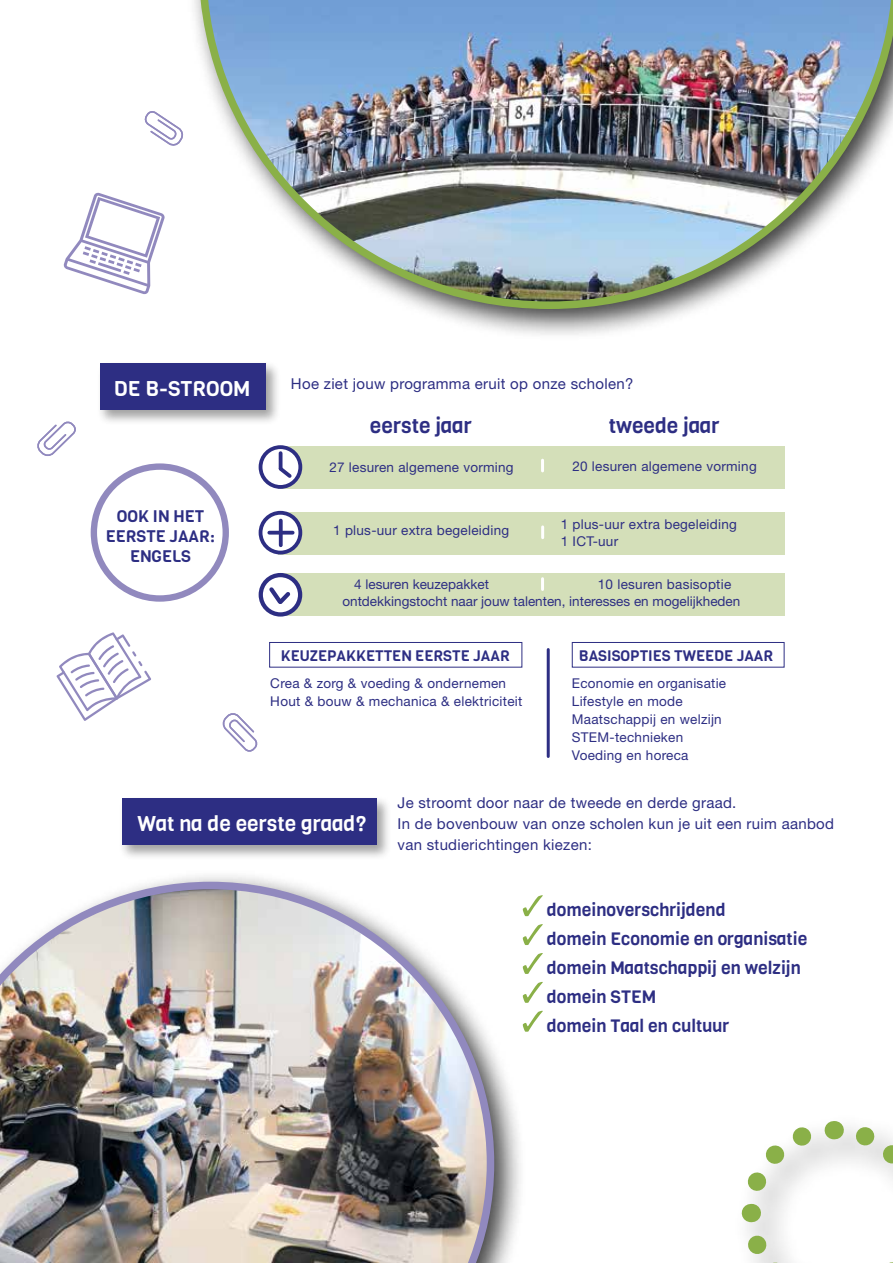
<style>
.page{position:relative;width:893px;height:1263px;background:#fff}
.page>*{position:absolute;margin:0;border:0;box-sizing:border-box;transform-origin:0 0}
.t1{font:21px "Viga";color:#fff}
.t2{font:21px "Viga";color:#2d2e83}
.t3{font:17.7px/29px "Viga";color:#2d2e83}
.t4{font:16.5px/19.8px "Viga";color:#2d2e83;text-align:center}
.t5{font:15px/21px "Helvetica Neue";letter-spacing:.02em;color:#2d2e83}
.t6{font:15px "Viga";color:#2d2e83}
.t7{font:13.5px/18px "Helvetica Neue";letter-spacing:.02em;color:#2d2e83}
.t8{font:13.5px/17.2px "Helvetica Neue";color:#2d2e83}
</style>
<div class="page">
<svg style="left:56px;top:632px;width:95px;height:89px"></svg>
<svg style="left:37px;top:421px;width:39px;height:35px"></svg>
<svg style="left:222px;top:713px;width:36px;height:39px"></svg>
<svg style="left:144px;top:111px;width:39px;height:35px"></svg>
<svg style="left:63px;top:192px;width:102px;height:103px"></svg>
<div style="left:97px;top:360px;width:184px;height:65px;background:#000;opacity:.37"></div>
<div style="left:100px;top:363px;width:166px;height:47px;background:#2d2e83"></div>
<div style="left:119px;top:795px;width:273px;height:65px;background:#000;opacity:.37"></div>
<div style="left:122px;top:798px;width:255px;height:47px;background:#2d2e83"></div>
<div style="left:91px;top:463px;width:138px;height:139px;border:6px solid #9189be;border-radius:50%"></div>
<hr style="left:547px;top:649px;width:3px;height:107px;background:#2d2e83">
<div style="left:278px;top:446px;width:506px;height:43px;background:#d4dfb9"></div>
<svg style="left:261px;top:447px;width:39px;height:40px"></svg>
<div style="left:259px;top:445px;width:43px;height:44px;border:4px solid #2d2e83;border-radius:50%"></div>
<hr style="left:279px;top:453px;width:3px;height:15px;background:#2d2e83">
<svg style="left:275px;top:463px;width:20px;height:18px"></svg>
<div style="left:278px;top:512px;width:506px;height:42px;background:#d4dfb9"></div>
<svg style="left:261px;top:513px;width:39px;height:40px"></svg>
<div style="left:259px;top:511px;width:43px;height:43px;border:4px solid #2d2e83;border-radius:50%"></div>
<svg style="left:279px;top:521px;width:4px;height:24px"></svg>
<svg style="left:269px;top:531px;width:24px;height:4px"></svg>
<div style="left:278px;top:573px;width:506px;height:43px;background:#d4dfb9"></div>
<svg style="left:261px;top:575px;width:39px;height:39px"></svg>
<div style="left:259px;top:573px;width:43px;height:44px;border:4px solid #2d2e83;border-radius:50%"></div>
<svg style="left:266px;top:583px;width:28px;height:25px"></svg>
<svg style="left:541px;top:460px;width:3px;height:11px"></svg>
<svg style="left:541px;top:579px;width:3px;height:12px"></svg>
<div style="left:269px;top:642px;width:253px;height:25px;border:1px solid #2d2e83"></div>
<div style="left:572px;top:642px;width:212px;height:25px;border:1px solid #2d2e83"></div>
<svg style="left:541px;top:527px;width:3px;height:11px"></svg>
<svg style="left:527px;top:895px;width:16px;height:21px"></svg>
<svg style="left:527px;top:924px;width:16px;height:21px"></svg>
<svg style="left:527px;top:953px;width:16px;height:21px"></svg>
<svg style="left:527px;top:982px;width:16px;height:21px"></svg>
<svg style="left:527px;top:1011px;width:16px;height:21px"></svg>
<div style="left:0;top:869px;width:527px;height:394px;background:#000;opacity:.75"></div>
<img style="left:0;top:882px;width:494px;height:381px">
<svg style="left:741px;top:1121px;width:152px;height:142px"></svg>
<div style="left:187px;top:0;width:706px;height:341px;background:#000;opacity:.75"></div>
<img style="left:199px;top:0;width:694px;height:309px">
<h1 class="t1" style="left:114px;top:375px;width:138px">DE B-STROOM</h1>
<p class="t4" style="left:106px;top:507px;width:111px">OOK IN HET<br>EERSTE JAAR:<br>ENGELS</p>
<p class="t5" style="left:291px;top:374px;width:344px">Hoe ziet jouw programma eruit op onze scholen?</p>
<h1 class="t2" style="left:370px;top:411px;width:103px">eerste jaar</h1>
<h1 class="t2" style="left:609px;top:411px;width:112px">tweede jaar</h1>
<p class="t7" style="left:329px;top:459px;width:186px">27 lesuren algemene vorming</p>
<p class="t7" style="left:572px;top:458px;width:186px">20 lesuren algemene vorming</p>
<p class="t7" style="left:333px;top:522px;width:178px">1 plus-uur extra begeleiding</p>
<p class="t7" style="left:561px;top:517px;width:178px;line-height:16.5px">1 plus-uur extra begeleiding<br>1 ICT-uur</p>
<p class="t8" style="left:342px;top:576px;width:399px;text-indent:255px">10 lesuren basisoptie ontdekkingstocht naar jouw talenten, interesses en mogelijkheden</p>
<p class="t8" style="left:354px;top:576px;width:136px">4 lesuren keuzepakket</p>
<p class="t6" style="left:281px;top:645px;width:231px">KEUZEPAKKETTEN EERSTE JAAR</p>
<p class="t7" style="left:270px;top:674px;width:254px">Crea &amp; zorg &amp; voeding &amp; ondernemen<br>Hout &amp; bouw &amp; mechanica &amp; elektriciteit</p>
<p class="t6" style="left:579px;top:645px;width:196px">BASISOPTIES TWEEDE JAAR</p>
<p class="t7" style="left:572px;top:674px;width:156px">Economie en organisatie<br>Lifestyle en mode<br>Maatschappij en welzijn<br>STEM-technieken<br>Voeding en horeca</p>
<h1 class="t1" style="left:137px;top:810px;width:230px">Wat na de eerste graad?</h1>
<p class="t5" style="left:398px;top:793px;width:438px">Je stroomt door naar de tweede en derde graad.<br>In de bovenbouw van onze scholen kun je uit een ruim aanbod van studierichtingen kiezen:</p>
<h2 class="t3" style="left:547px;top:896px;width:262px">domeinoverschrijdend<br>domein Economie en organisatie domein Maatschappij en welzijn domein STEM<br>domein Taal en cultuur</h2>
</div>
